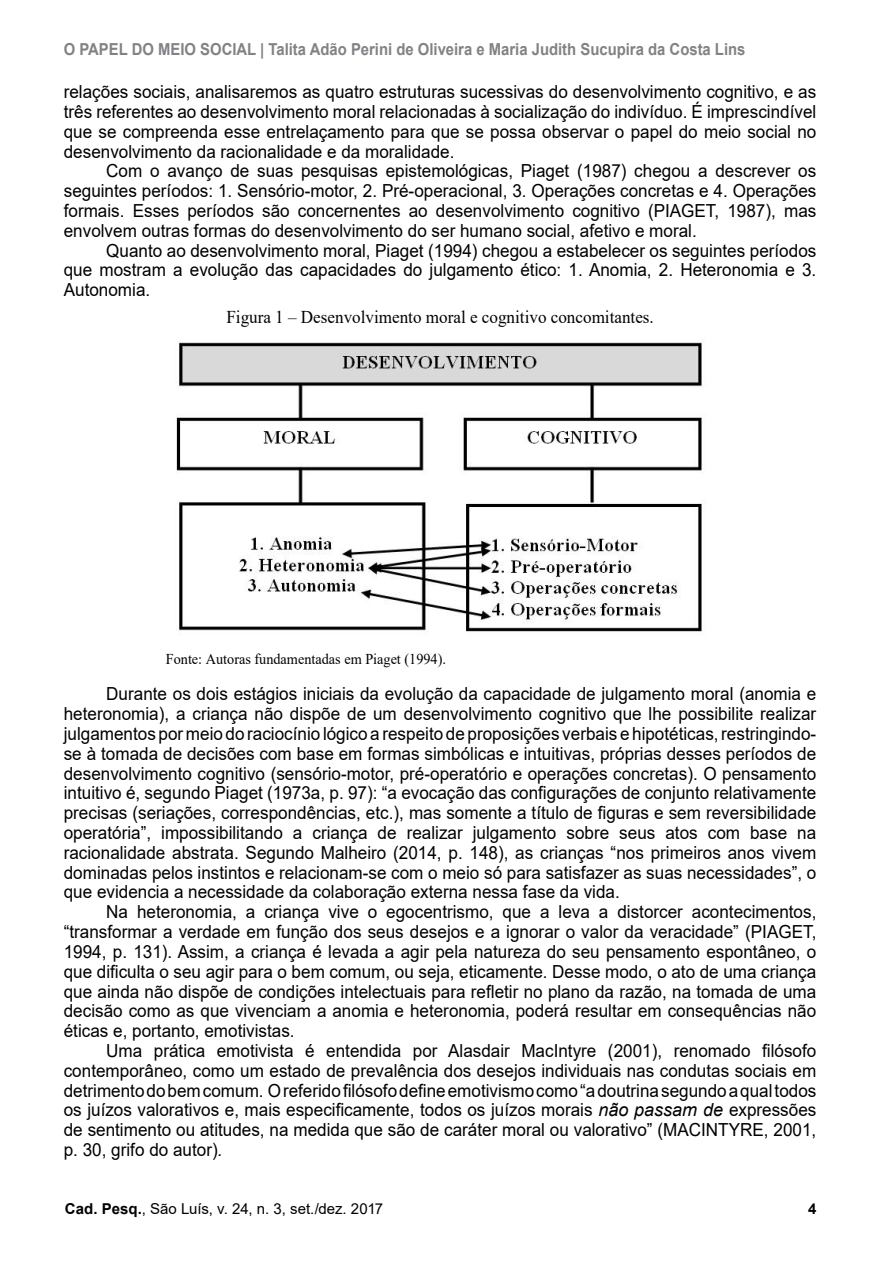
<style>
.page{position:relative;width:893px;height:1263px;background:#fff}
.page>*{position:absolute;margin:0;border:0;box-sizing:border-box;transform-origin:0 0}
.t1{font:18px/19.8px "Arial";color:#000;text-align:justify;scale:.95 1}
.t2{font:18px "Times New Roman";color:#000;scale:.95 1}
.t3{font:700 16.5px "Arial";color:#808285;scale:.9 1}
.t4{font:15px "Times New Roman";color:#000;scale:.95 1}
.t5{font:15px "Arial";letter-spacing:-.005em;color:#000}
.t6{font:700 15px "Arial";color:#000}
.s1{font-style:italic}
.s2{font-weight:700}
</style>
<div class="page">
<img style="left:176px;top:342px;width:526px;height:290px">
<p class="t3" style="left:64px;top:37px;width:759px">O PAPEL DO MEIO SOCIAL | Talita Adão Perini de Oliveira e Maria Judith Sucupira da Costa Lins</p>
<p class="t1" style="left:64px;top:82px;width:794px">relações sociais, analisaremos as quatro estruturas sucessivas do desenvolvimento cognitivo, e as três referentes ao desenvolvimento moral relacionadas à socialização do indivíduo. É imprescindível que se compreenda esse entrelaçamento para que se possa observar o papel do meio social no desenvolvimento da racionalidade e da moralidade.</p>
<p class="t1" style="left:64px;top:161px;width:794px;text-indent:43px">Com o avanço de suas pesquisas epistemológicas, Piaget (1987) chegou a descrever os seguintes períodos: 1. Sensório-motor, 2. Pré-operacional, 3. Operações concretas e 4. Operações formais. Esses períodos são concernentes ao desenvolvimento cognitivo (PIAGET, 1987), mas envolvem outras formas do desenvolvimento do ser humano social, afetivo e moral.</p>
<p class="t1" style="left:64px;top:240px;width:794px;text-indent:43px">Quanto ao desenvolvimento moral, Piaget (1994) chegou a estabelecer os seguintes períodos que mostram a evolução das capacidades do julgamento ético: 1. Anomia, 2. Heteronomia e 3.<br>Autonomia.</p>
<p class="t2" style="left:226px;top:304px;width:451px">Figura 1 – Desenvolvimento moral e cognitivo concomitantes.</p>
<p class="t4" style="left:166px;top:648px;width:296px">Fonte: Autoras fundamentadas em Piaget (1994).</p>
<p class="t1" style="left:64px;top:684px;width:794px;text-indent:43px">Durante os dois estágios iniciais da evolução da capacidade de julgamento moral (anomia e heteronomia), a criança não dispõe de um desenvolvimento cognitivo que lhe possibilite realizar julgamentos por meio do raciocínio lógico a respeito de proposições verbais e hipotéticas, restringindo&shy;se à tomada de decisões com base em formas simbólicas e intuitivas, próprias desses períodos de desenvolvimento cognitivo (sensório-motor, pré-operatório e operações concretas). O pensamento intuitivo é, segundo Piaget (1973a, p. 97): “a evocação das configurações de conjunto relativamente precisas (seriações, correspondências, etc.), mas somente a título de figuras e sem reversibilidade operatória”, impossibilitando a criança de realizar julgamento sobre seus atos com base na racionalidade abstrata. Segundo Malheiro (2014, p. 148), as crianças “nos primeiros anos vivem dominadas pelos instintos e relacionam-se com o meio só para satisfazer as suas necessidades”, o que evidencia a necessidade da colaboração externa nessa fase da vida.</p>
<p class="t1" style="left:64px;top:902px;width:794px;text-indent:43px">Na heteronomia, a criança vive o egocentrismo, que a leva a distorcer acontecimentos, “transformar a verdade em função dos seus desejos e a ignorar o valor da veracidade” (PIAGET, 1994, p. 131). Assim, a criança é levada a agir pela natureza do seu pensamento espontâneo, o que dificulta o seu agir para o bem comum, ou seja, eticamente. Desse modo, o ato de uma criança que ainda não dispõe de condições intelectuais para refletir no plano da razão, na tomada de uma decisão como as que vivenciam a anomia e heteronomia, poderá resultar em consequências não éticas e, portanto, emotivistas.</p>
<p class="t1" style="left:64px;top:1040px;width:794px;text-indent:43px">Uma prática emotivista é entendida por Alasdair MacIntyre (2001), renomado filósofo contemporâneo, como um estado de prevalência dos desejos individuais nas condutas sociais em detrimento do bem comum. O referido filósofo define emotivismo como“a doutrina segundo a qual todos os juízos valorativos e, mais especificamente, todos os juízos morais <span class="s1">não passam de</span> expressões de sentimento ou atitudes, na medida que são de caráter moral ou valorativo” (MACINTYRE, 2001, p. 30, grifo do autor)<span class="s1">.</span></p>
<p class="t5" style="left:65px;top:1199px;width:320px"><span class="s2">Cad. Pesq.</span>, São Luís, v. 24, n. 3, set./dez. 2017</p>
<p class="t6" style="left:808px;top:1198px;width:10px">4</p>
</div>
